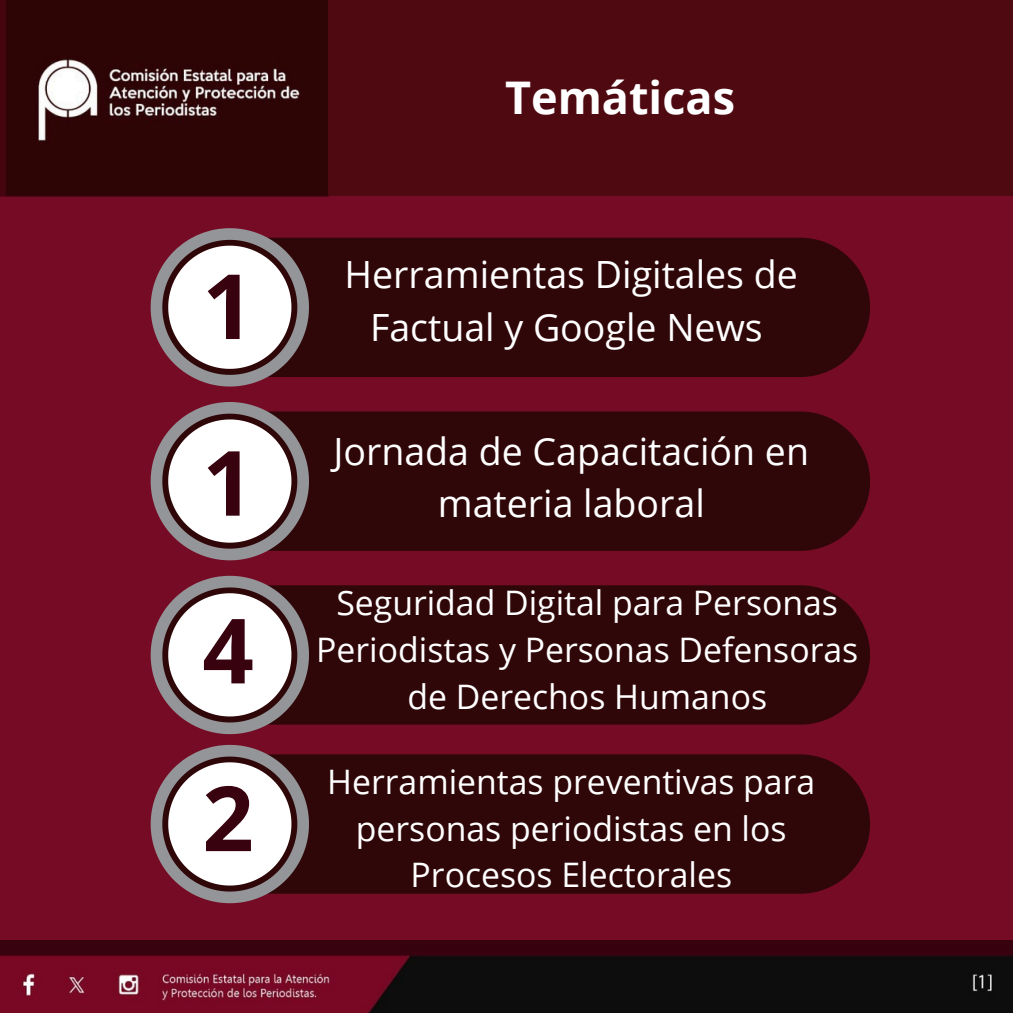
<style>
.page{position:relative;width:1013px;height:1013px;background:#fff}
.page>*{position:absolute;margin:0;border:0;box-sizing:border-box;transform-origin:0 0}
.t1{font:700 90px "Open Sans";color:#38020f}
.t2{font:700 45px "Open Sans";color:#fff}
.t3{font:37.5px/52.5px "Open Sans";color:#fff;text-align:center}
.t4{font:33.75px/46.9px "Open Sans";color:#fff;text-align:center}
</style>
<div class="page">
<div style="left:0;top:0;width:1012px;height:1012px;background:#760b25"></div>
<img style="left:0;top:0;width:328px;height:196px">
<img style="left:0;top:940px;width:1012px;height:72px">
<div style="left:328px;top:0;width:684px;height:196px;background:#4f0911"></div>
<svg style="left:309px;top:238px;width:560px;height:486px;fill:#2f0709"></svg>
<svg style="left:151px;top:228px;width:158px;height:506px"></svg>
<div style="left:309px;top:754px;width:560px;height:139px;background:#2f0709"></div>
<svg style="left:151px;top:744px;width:158px;height:159px;background:#b19ba0"></svg>
<p class="t1" style="left:202px;top:243px;width:53px">1</p>
<h2 class="t1" style="left:202px;top:419px;width:53px">1</h2>
<h2 class="t1" style="left:202px;top:587px;width:53px">4</h2>
<p class="t1" style="left:202px;top:755px;width:53px">2</p>
<p class="t2" style="left:505px;top:66px;width:231px">Temáticas</p>
<p class="t3" style="left:344px;top:247px;width:455px">Herramientas Digitales de</p>
<p class="t3" style="left:370px;top:300px;width:394px">Factual y Google News</p>
<p class="t3" style="left:333px;top:424px;width:477px">Jornada de Capacitación en materia laboral</p>
<p class="t4" style="left:316px;top:578px;width:543px">Seguridad Digital para Personas<br>Periodistas y Personas Defensoras de Derechos Humanos</p>
<p class="t4" style="left:327px;top:757px;width:489px">Herramientas preventivas para personas periodistas en los<br>Procesos Electorales</p>
</div>
